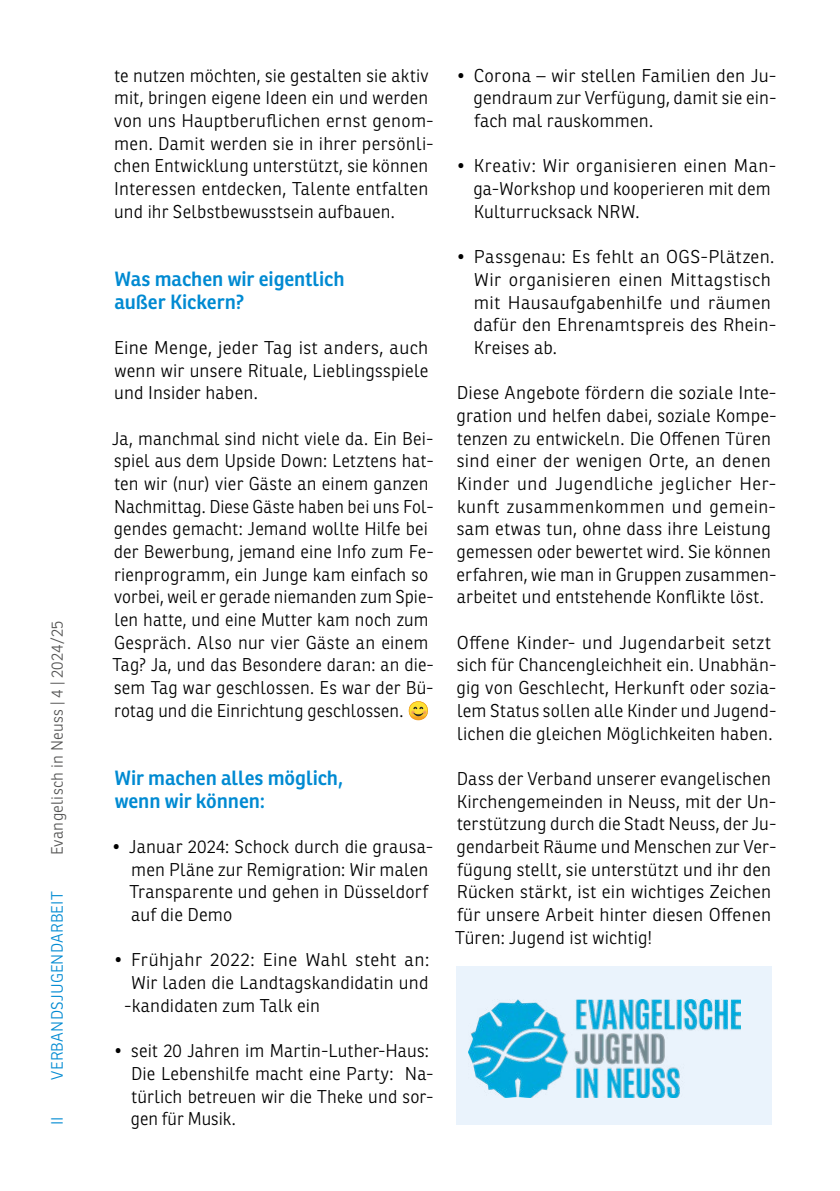
<style>
.page{position:relative;width:840px;height:1191px;background:#fff}
.page>*{position:absolute;margin:0;border:0;box-sizing:border-box;transform-origin:0 0}
.t1{font:600 20px/22.6px "Ronnia";letter-spacing:-.005em;color:#008ad2}
.t2{font:300 18px/22.6px "Ronnia";letter-spacing:.01em;color:#000}
.t3{font:300 18px "Ronnia";letter-spacing:.03em;color:#000}
.t4{font:300 16px "Ronnia";letter-spacing:.015em;color:#565655}
.t5{font:300 16px "Ronnia";color:#008ad2}
</style>
<div class="page">
<div style="left:456px;top:966px;width:315px;height:159px;background:#eaf3fc"></div>
<img style="left:468px;top:999px;width:271px;height:98px">
<p class="t4" style="left:47px;top:855px;width:236px;rotate:-90deg">Evangelisch in Neuss | 4 | 2024/25</p>
<p class="t5" style="left:47px;top:1079px;width:190px;rotate:-90deg">Verbandsjugendarbeit</p>
<p class="t5" style="left:47px;top:1125px;width:10px;rotate:-90deg">II</p>
<p class="t2" style="left:114px;top:64px;width:321px">te nutzen möchten, sie gestalten sie aktiv mit, bringen eigene Ideen ein und werden von uns Hauptberuflichen ernst genom&shy;men. Damit werden sie in ihrer persönli&shy;chen Entwicklung unterstützt, sie können Interessen entdecken, Talente entfalten und ihr Selbstbewusstsein aufbauen.</p>
<p class="t1" style="left:114px;top:267px;width:231px">Was machen wir eigentlich außer Kickern?</p>
<p class="t2" style="left:114px;top:336px;width:316px;text-align:justify">Eine Menge, jeder Tag ist anders, auch wenn wir unsere Rituale, Lieblingsspiele und Insider haben.</p>
<p class="t2" style="left:112px;top:427px;width:323px">Ja, manchmal sind nicht viele da. Ein Bei&shy;spiel aus dem Upside Down: Letztens hat&shy;ten wir (nur) vier Gäste an einem ganzen Nachmittag. Diese Gäste haben bei uns Fol&shy;gendes gemacht: Jemand wollte Hilfe bei der Bewerbung, jemand eine Info zum Fe&shy;rienprogramm, ein Junge kam einfach so vorbei, weil er gerade niemanden zum Spie&shy;len hatte, und eine Mutter kam noch zum Gespräch. Also nur vier Gäste an einem Tag? Ja, und das Besondere daran: an die&shy;sem Tag war geschlossen. Es war der Bü&shy;rotag und die Einrichtung geschlossen.</p>
<p class="t1" style="left:114px;top:766px;width:230px">Wir machen alles möglich, wenn wir können:</p>
<p class="t2" style="left:129px;top:835px;width:305px;text-indent:-17px">• Januar 2024: Schock durch die grausa&shy;men Pläne zur Remigration: Wir malen<br>Transparente und gehen in Düsseldorf auf die Demo</p>
<p class="t3" style="left:114px;top:949px;width:316px">• Frühjahr 2022: Eine Wahl steht an:</p>
<p class="t2" style="left:131px;top:971px;width:299px">Wir laden die Landtagskandidatin und</p>
<p class="t2" style="left:124px;top:994px;width:197px">-kandidaten zum Talk ein</p>
<p class="t2" style="left:131px;top:1039px;width:304px;text-indent:-17px">• seit 20 Jahren im Martin-Luther-Haus:<br>Die Lebenshilfe macht eine Party: Na&shy;türlich betreuen wir die Theke und sor&shy;gen für Musik.</p>
<p class="t2" style="left:473px;top:64px;width:304px;text-align:justify;text-indent:-17px">• Corona – wir stellen Familien den Ju&shy;gendraum zur Verfügung, damit sie ein&shy;fach mal rauskommen.</p>
<p class="t2" style="left:473px;top:155px;width:304px;text-indent:-17px">• Kreativ: Wir organisieren einen Man&shy;ga-Workshop und kooperieren mit dem<br>Kulturrucksack NRW.</p>
<p class="t2" style="left:473px;top:245px;width:304px;text-indent:-17px">• Passgenau: Es fehlt an OGS-Plätzen.<br>Wir organisieren einen Mittagstisch mit Hausaufgabenhilfe und räumen dafür den Ehrenamtspreis des Rhein-<br>Kreises ab.</p>
<p class="t2" style="left:456px;top:381px;width:321px">Diese Angebote fördern die soziale Inte&shy;gration und helfen dabei, soziale Kompe&shy;tenzen zu entwickeln. Die Offenen Türen sind einer der wenigen Orte, an denen Kinder und Jugendliche jeglicher Her&shy;kunft zusammenkommen und gemein&shy;sam etwas tun, ohne dass ihre Leistung gemessen oder bewertet wird. Sie können erfahren, wie man in Gruppen zusammen&shy;arbeitet und entstehende Konflikte löst.</p>
<p class="t2" style="left:456px;top:631px;width:321px">Offene Kinder- und Jugendarbeit setzt sich für Chancengleichheit ein. Unabhän&shy;gig von Geschlecht, Herkunft oder sozia&shy;lem Status sollen alle Kinder und Jugend&shy;lichen die gleichen Möglichkeiten haben.</p>
<p class="t2" style="left:455px;top:767px;width:323px">Dass der Verband unserer evangelischen Kirchengemeinden in Neuss, mit der Un&shy;terstützung durch die Stadt Neuss, der Ju&shy;gendarbeit Räume und Menschen zur Ver&shy;fügung stellt, sie unterstützt und ihr den Rücken stärkt, ist ein wichtiges Zeichen für unsere Arbeit hinter diesen Offenen Türen: Jugend ist wichtig!</p>
</div>
